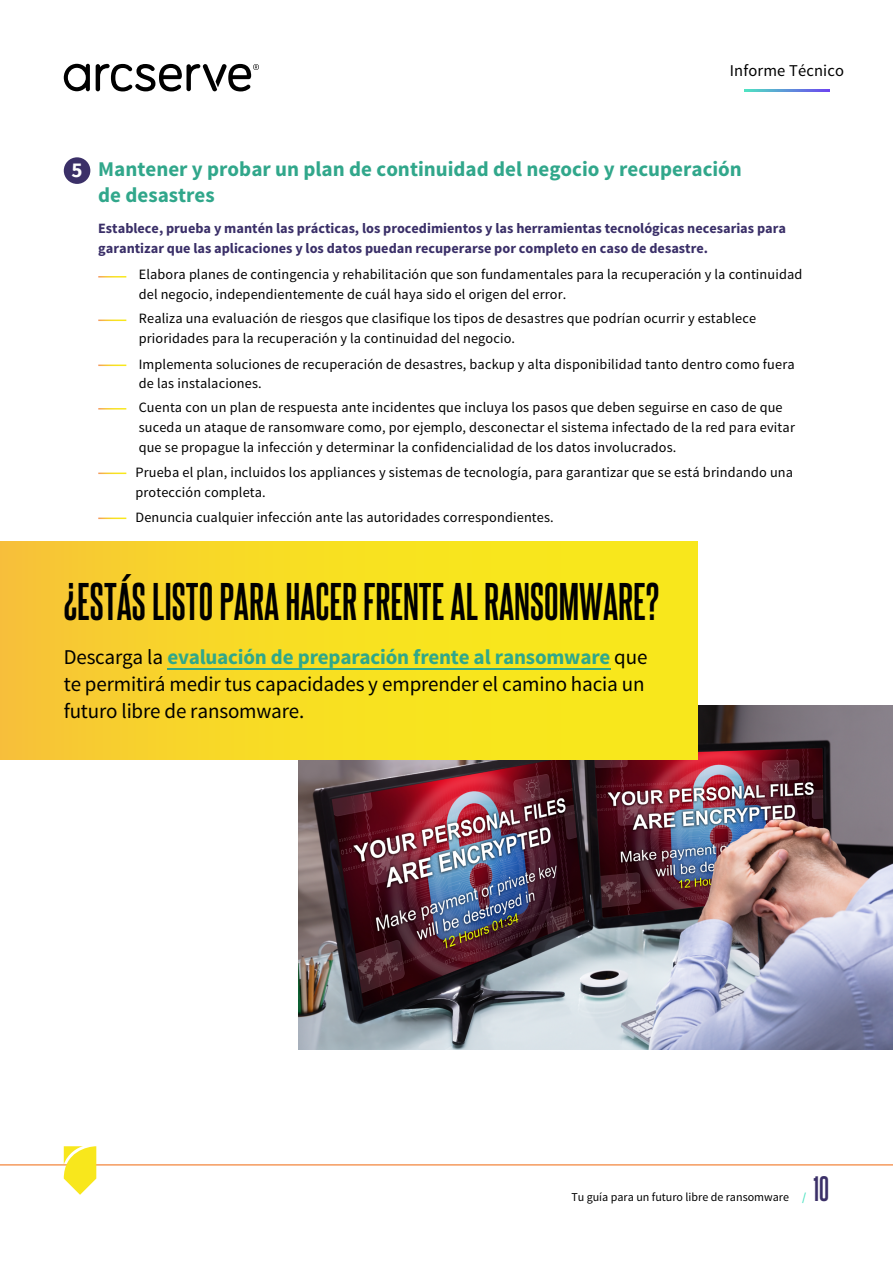
<style>
.page{position:relative;width:893px;height:1263px;background:#fff}
.page>*{position:absolute;margin:0;border:0;box-sizing:border-box;transform-origin:0 0}
.t1{font:700 45px "Steelfish Rg";color:#000}
.t2{font:700 30px "Steelfish Rg";color:#3b3068}
.t3{font:21px/27px "Source Sans Pro";letter-spacing:-.01em;color:#000}
.t4{font:700 21px/25.2px "Source Sans Pro";color:#31a78b}
.t5{font:700 21px "Source Sans Pro";color:#fff}
.t6{font:16.5px "Source Sans Pro";letter-spacing:.01em;color:#000}
.t7{font:14.25px/20px "Source Sans Pro";letter-spacing:.01em;color:#000}
.t8{font:700 14.25px/19.5px "Source Sans Pro";color:#3a2f68}
.t9{font:12px "Source Sans Pro";color:#000}
.s1{font-weight:700;color:#30a78a}
.s2{font-weight:600;color:#50e3c2}
</style>
<div class="page">
<hr style="left:0;top:1164px;width:893px;height:1px;background:#f59a5d">
<svg style="left:64px;top:1146px;width:32px;height:49px"></svg>
<svg style="left:64px;top:64px;width:26px;height:27px"></svg>
<svg style="left:96px;top:64px;width:163px;height:27px"></svg>
<img style="left:299px;top:706px;width:594px;height:344px">
<div style="left:0;top:542px;width:697px;height:217px;background:linear-gradient(to right,#f7c933,#f8ef16)"></div>
<svg style="left:98px;top:320px;width:28px;height:1px"></svg>
<svg style="left:98px;top:365px;width:28px;height:1px"></svg>
<svg style="left:98px;top:473px;width:28px;height:1px"></svg>
<svg style="left:98px;top:518px;width:28px;height:1px"></svg>
<div style="left:64px;top:157px;width:26px;height:27px;background:#3b3068;border-radius:50%"></div>
<hr style="left:167px;top:668px;width:443px;height:1px;background:#30a78a">
<svg style="left:745px;top:90px;width:84px;height:1px"></svg>
<p class="t6" style="left:730px;top:60px;width:116px">Informe Técnico</p>
<h3 class="t5" style="left:72px;top:156px;width:13px">5</h3>
<h3 class="t4" style="left:98px;top:158px;width:645px">Mantener y probar un plan de continuidad del negocio y recuperación de desastres</h3>
<p class="t8" style="left:98px;top:219px;width:689px">Establece, prueba y mantén las prácticas, los procedimientos y las herramientas tecnológicas necesarias para garantizar que las aplicaciones y los datos puedan recuperarse por completo en caso de desastre.</p>
<p class="t7" style="left:139px;top:264px;width:665px">Elabora planes de contingencia y rehabilitación que son fundamentales para la recuperación y la continuidad del negocio, independientemente de cuál haya sido el origen del error.</p>
<p class="t7" style="left:139px;top:309px;width:619px">Realiza una evaluación de riesgos que clasifique los tipos de desastres que podrían ocurrir y establece prioridades para la recuperación y la continuidad del negocio.</p>
<p class="t7" style="left:139px;top:354px;width:657px">Implementa soluciones de recuperación de desastres, backup y alta disponibilidad tanto dentro como fuera de las instalaciones.</p>
<p class="t7" style="left:139px;top:398px;width:658px">Cuenta con un plan de respuesta ante incidentes que incluya los pasos que deben seguirse en caso de que suceda un ataque de ransomware como, por ejemplo, desconectar el sistema infectado de la red para evitar que se propague la infección y determinar la confidencialidad de los datos involucrados.</p>
<p class="t7" style="left:135px;top:463px;width:659px">Prueba el plan, incluidos los appliances y sistemas de tecnología, para garantizar que se está brindando una protección completa.</p>
<p class="t7" style="left:135px;top:507px;width:420px">Denuncia cualquier infección ante las autoridades correspondientes.</p>
<h1 class="t1" style="left:64px;top:574px;width:597px">¿ESTÁS LISTO PARA HACER FRENTE AL RANSOMWARE?</h1>
<h3 class="t3" style="left:64px;top:644px;width:585px">Descarga la <span class="s1">evaluación de preparación frente al ransomware</span> que te permitirá medir tus capacidades y emprender el camino hacia un futuro libre de ransomware.</h3>
<h2 class="t2" style="left:814px;top:1170px;width:17px">10</h2>
<p class="t9" style="left:571px;top:1189px;width:236px">Tu guía para un futuro libre de ransomware <span class="s2">/</span></p>
</div>
